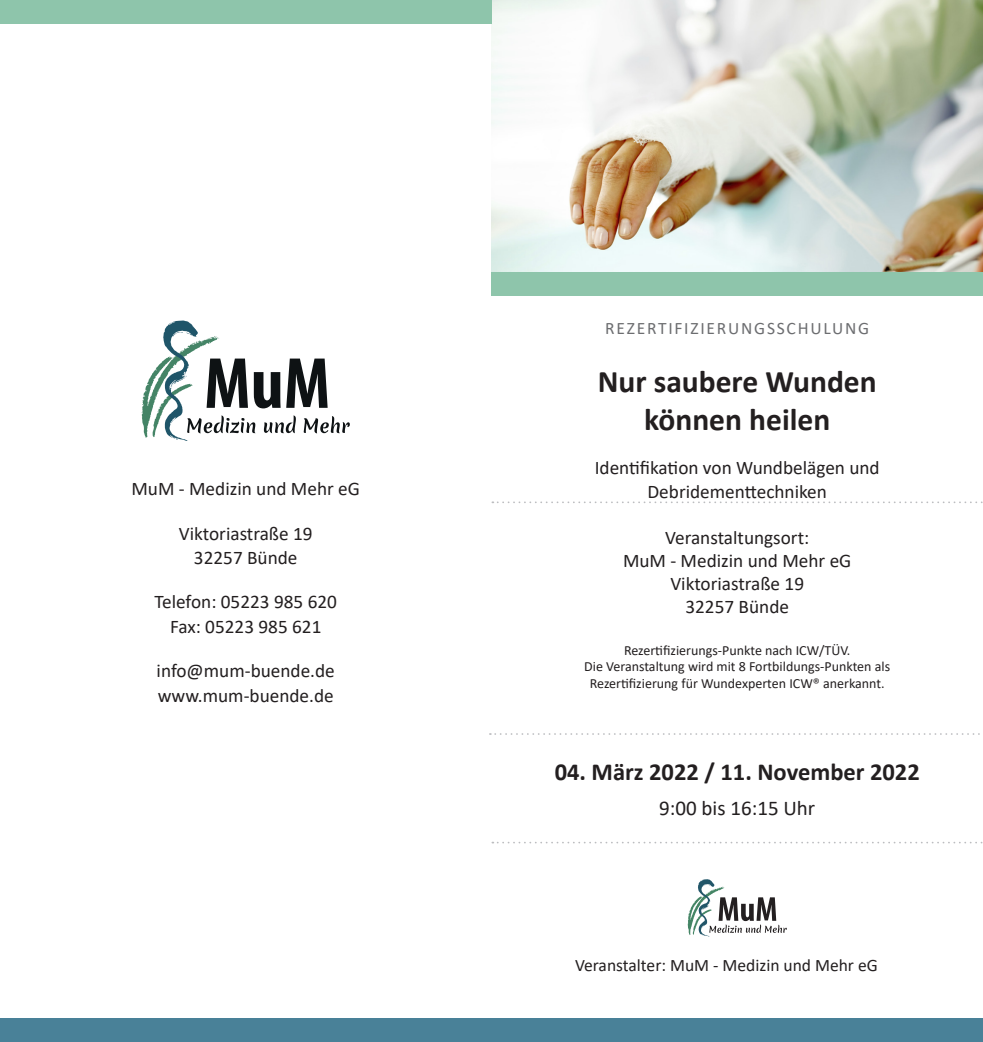
<style>
.page{position:relative;width:983px;height:1042px;background:#fff}
.page>*{position:absolute;margin:0;border:0;box-sizing:border-box;transform-origin:0 0}
.t1{font:700 31.5px "Calibri";color:#231f20}
.t2{font:700 24.5px "Calibri";color:#231f20}
.t3{font:21px "Calibri";color:#231f20}
.t4{font:19.25px/23.1px "Calibri";color:#231f20;text-align:center}
.t5{font:17.5px "Calibri";color:#231f20}
.t6{font:17.5px "Calibri";letter-spacing:.1em;color:#6c6d70}
.t7{font:14px/16.8px "Calibri";color:#231f20;text-align:center}
</style>
<div class="page">
<div style="left:0;top:1018px;width:982px;height:24px;background:#498198"></div>
<svg style="left:142px;top:320px;width:208px;height:121px"></svg>
<svg style="left:492px;top:501px;width:491px;height:2px"></svg>
<svg style="left:687px;top:879px;width:99px;height:57px"></svg>
<svg style="left:489px;top:733px;width:491px;height:2px"></svg>
<svg style="left:492px;top:842px;width:491px;height:1px"></svg>
<div style="left:491px;top:271px;width:491px;height:25px;background:#8ec5ab"></div>
<img style="left:491px;top:0;width:491px;height:271px">
<div style="left:0;top:0;width:491px;height:23px;background:#8ec5ab"></div>
<p class="t4" style="left:131px;top:477px;width:230px">MuM - Medizin und Mehr eG</p>
<p class="t4" style="left:179px;top:521px;width:135px">Viktoriastraße 19</p>
<p class="t4" style="left:194px;top:546px;width:105px">32257 Bünde</p>
<p class="t4" style="left:154px;top:590px;width:184px">Telefon: 05223 985 620</p>
<p class="t4" style="left:170px;top:614px;width:153px">Fax: 05223 985 621</p>
<p class="t4" style="left:156px;top:659px;width:180px">info@mum-buende.de</p>
<p class="t4" style="left:158px;top:683px;width:177px">www.mum-buende.de</p>
<p class="t6" style="left:605px;top:316px;width:265px">REZERTIFIZIERUNGSSCHULUNG</p>
<p class="t1" style="left:597px;top:360px;width:280px">Nur saubere Wunden</p>
<p class="t1" style="left:644px;top:397px;width:187px">können heilen</p>
<p class="t4" style="left:594px;top:456px;width:286px">Identifikation von Wundbelägen und<br>Debridementtechniken</p>
<p class="t4" style="left:665px;top:525px;width:146px">Veranstaltungsort:</p>
<p class="t4" style="left:622px;top:548px;width:230px">MuM - Medizin und Mehr eG</p>
<p class="t4" style="left:670px;top:571px;width:135px">Viktoriastraße 19</p>
<p class="t4" style="left:685px;top:594px;width:105px">32257 Bünde</p>
<p class="t7" style="left:624px;top:641px;width:228px">Rezertifizierungs-Punkte nach ICW/TÜV.</p>
<p class="t7" style="left:584px;top:658px;width:307px">Die Veranstaltung wird mit 8 Fortbildungs-Punkten als<br>Rezertifizierung für Wundexperten ICW® anerkannt.</p>
<p class="t2" style="left:554px;top:754px;width:366px">04. März 2022 / 11. November 2022</p>
<p class="t3" style="left:659px;top:793px;width:157px">9:00 bis 16:15 Uhr</p>
<p class="t5" style="left:575px;top:953px;width:304px">Veranstalter: MuM - Medizin und Mehr eG</p>
</div>
